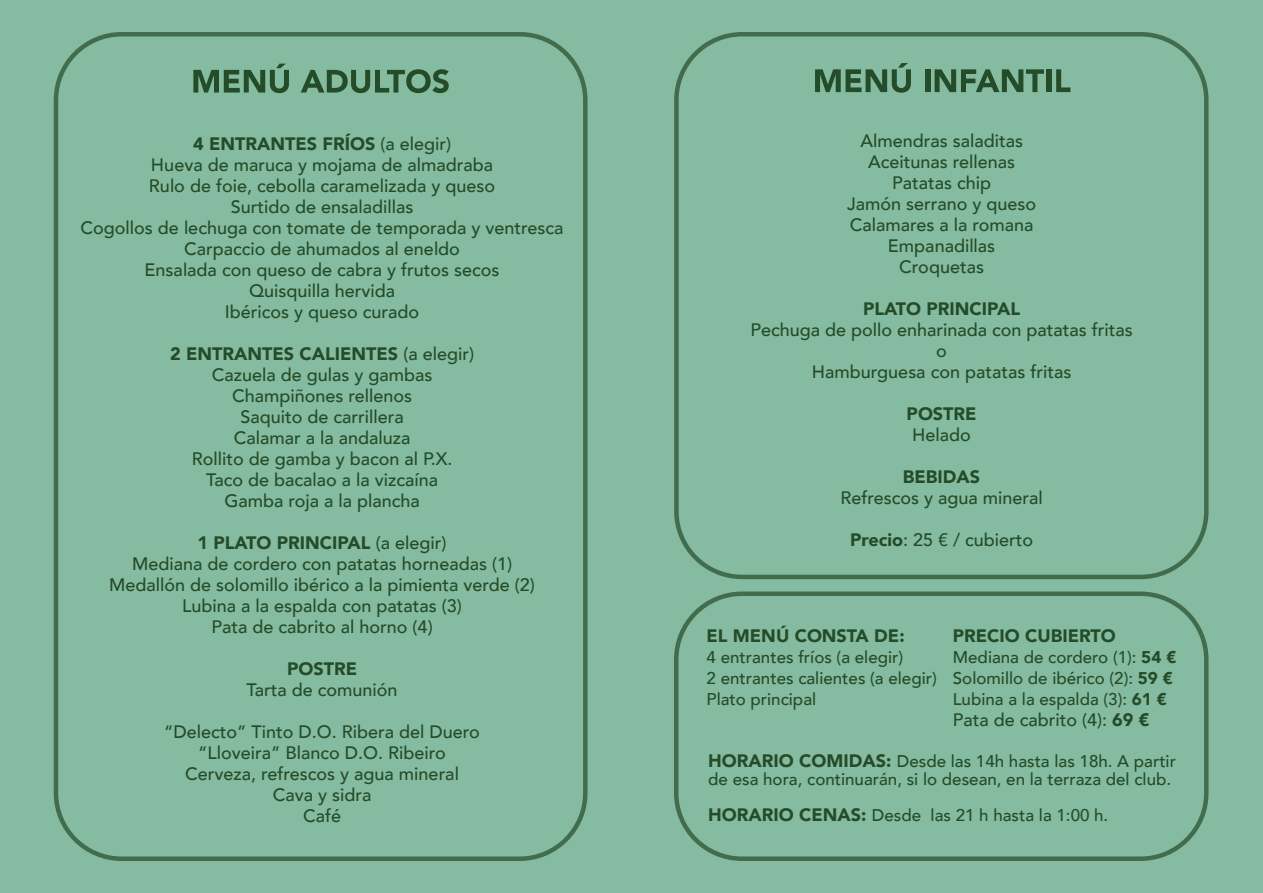
<style>
.page{position:relative;width:1263px;height:893px;background:#85bba0}
.page>*{position:absolute;margin:0;border:0;box-sizing:border-box;transform-origin:0 0}
.t1{font:500 18px/21px "Avenir";color:#244c28;text-align:center}
.t2{font:900 18px "Avenir";color:#244c28}
.t3{font:500 16.95px/21px "Avenir";color:#244c28}
.s1{font-weight:900}
.s2{font-weight:900;font-size:18px}
</style>
<div class="page">
<div style="left:54px;top:32px;width:533px;height:829px;border:4px solid #244c28;border-radius:66px"></div>
<div style="left:674px;top:32px;width:534px;height:547px;border:4px solid #244c28;border-radius:66px"></div>
<div style="left:674px;top:591px;width:534px;height:270px;border:4px solid #244c28;border-radius:66px"></div>
<svg style="left:193px;top:64px;width:96px;height:29px"></svg>
<svg style="left:301px;top:69px;width:148px;height:24px"></svg>
<svg style="left:815px;top:63px;width:96px;height:30px"></svg>
<div style="left:925px;top:69px;width:5px;height:23px;background:#244c28"></div>
<svg style="left:934px;top:69px;width:110px;height:23px"></svg>
<div style="left:1046px;top:69px;width:5px;height:23px;background:#244c28"></div>
<svg style="left:1056px;top:69px;width:14px;height:23px"></svg>
<p class="t1" style="left:81px;top:132px;width:484px"><span class="s1">4 ENTRANTES FRÍOS</span> (a elegir)<br>Hueva de maruca y mojama de almadraba<br>Rulo de foie, cebolla caramelizada y queso<br>Surtido de ensaladillas<br>Cogollos de lechuga con tomate de temporada y ventresca Carpaccio de ahumados al eneldo<br>Ensalada con queso de cabra y frutos secos<br>Quisquilla hervida<br>Ibéricos y queso curado</p>
<p class="t1" style="left:170px;top:342px;width:306px"><span class="s1">2 ENTRANTES CALIENTES</span> (a elegir)<br>Cazuela de gulas y gambas<br>Champiñones rellenos<br>Saquito de carrillera<br>Calamar a la andaluza<br>Rollito de gamba y bacon al P.X.<br>Taco de bacalao a la vizcaína<br>Gamba roja a la plancha</p>
<p class="t1" style="left:109px;top:531px;width:427px"><span class="s1">1 PLATO PRINCIPAL</span> (a elegir)<br>Mediana de cordero con patatas horneadas (1)<br>Medallón de solomillo ibérico a la pimienta verde (2)<br>Lubina a la espalda con patatas (3)<br>Pata de cabrito al horno (4)</p>
<p class="t2" style="left:287px;top:653px;width:71px">POSTRE</p>
<p class="t1" style="left:246px;top:678px;width:153px">Tarta de comunión</p>
<p class="t1" style="left:164px;top:720px;width:317px">“Delecto” Tinto D.O. Ribera del Duero “Lloveira” Blanco D.O. Ribeiro<br>Cerveza, refrescos y agua mineral<br>Cava y sidra<br>Café</p>
<p class="t1" style="left:847px;top:129px;width:191px">Almendras saladitas<br>Aceitunas rellenas<br>Patatas chip<br>Jamón serrano y queso<br>Calamares a la romana<br>Empanadillas<br>Croquetas</p>
<p class="t2" style="left:863px;top:293px;width:158px">PLATO PRINCIPAL</p>
<p class="t1" style="left:750px;top:318px;width:384px">Pechuga de pollo enharinada con patatas fritas o<br>Hamburguesa con patatas fritas</p>
<p class="t2" style="left:907px;top:398px;width:71px">POSTRE</p>
<p class="t1" style="left:912px;top:423px;width:60px">Helado</p>
<p class="t2" style="left:903px;top:461px;width:79px">BEBIDAS</p>
<p class="t1" style="left:840px;top:486px;width:204px">Refrescos y agua mineral</p>
<p class="t1" style="left:850px;top:528px;width:185px"><span class="s1">Precio</span>: 25 € / cubierto</p>
<p class="t2" style="left:707px;top:620px;width:199px">EL MENÚ CONSTA DE:</p>
<p class="t3" style="left:707px;top:645px;width:232px">4 entrantes fríos (a elegir)<br>2 entrantes calientes (a elegir)<br>Plato principal</p>
<p class="t2" style="left:953px;top:620px;width:164px">PRECIO CUBIERTO</p>
<p class="t3" style="left:953px;top:645px;width:225px">Mediana de cordero (1): <span class="s1">54 €<br></span>Solomillo de ibérico (2): <span class="s1">59 €<br></span>Lubina a la espalda (3): <span class="s1">61 €</span></p>
<p class="t1" style="left:953px;top:708px;width:198px">Pata de cabrito (4): <span class="s1">69 €</span></p>
<p class="t3" style="left:708px;top:752px;width:469px;line-height:18px"><span class="s2">HORARIO COMIDAS:</span> Desde las 14h hasta las 18h. A partir de esa hora, continuarán, si lo desean, en la terraza del club.</p>
<p class="t3" style="left:708px;top:804px;width:402px"><span class="s2">HORARIO CENAS:</span> Desde las 21 h hasta la 1:00 h.</p>
</div>
